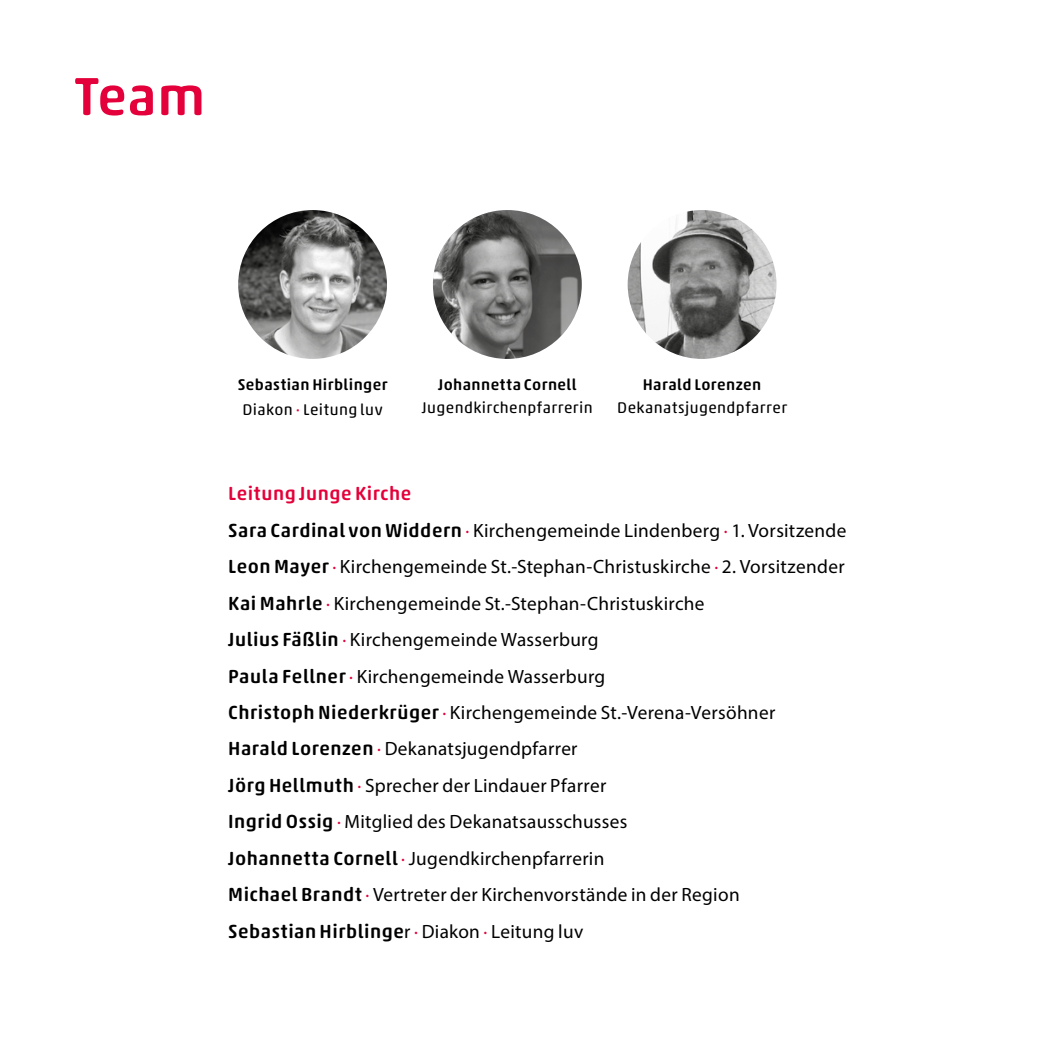
<style>
.page{position:relative;width:1042px;height:1042px;background:#fff}
.page>*{position:absolute;margin:0;border:0;box-sizing:border-box;transform-origin:0 0}
.t1{font:500 54.25px "Akko Rounded Pro";color:#e4003a}
.t2{font:19.25px/36.4px "Myriad Pro";letter-spacing:.02em;color:#000}
.t3{font:500 19.25px "Akko Rounded Pro";letter-spacing:.025em;color:#000}
.t4{font:500 19.25px "Akko Rounded Pro";letter-spacing:.03em;color:#e4003a}
.t5{font:500 15.75px/25.4px "Akko Rounded Pro";letter-spacing:.025em;color:#000}
.t6{font:15.75px "Akko Rounded Pro";letter-spacing:.025em;color:#000}
.s1{font-weight:400}
.s2{font-weight:400;color:#e4003a}
.s3{font-family:"Akko Rounded Pro";font-weight:500}
.s4{color:#e4003a}
.s5{font-family:"Myriad Pro";font-weight:400}
.s6{font-family:"Myriad Pro";font-weight:400;color:#e4003a}
</style>
<div class="page">
<img style="left:433px;top:210px;width:149px;height:149px;border-radius:74px">
<img style="left:238px;top:210px;width:149px;height:149px;border-radius:74px">
<img style="left:628px;top:210px;width:148px;height:149px;border-radius:74px">
<h1 class="t1" style="left:75px;top:63px;width:132px">Team</h1>
<p class="t5" style="left:238px;top:372px;width:151px">Sebastian Hirblinger<br><span class="s1">Diakon</span> <span class="s2">·</span> <span class="s1">Leitung luv</span></p>
<p class="t5" style="left:643px;top:372px;width:120px">Harald Lorenzen</p>
<p class="t5" style="left:438px;top:372px;width:140px">Johannetta Cornell</p>
<p class="t6" style="left:422px;top:398px;width:172px">Jugendkirchenpfarrerin</p>
<p class="t6" style="left:617px;top:398px;width:171px">Dekanatsjugendpfarrer</p>
<p class="t4" style="left:228px;top:482px;width:185px">Leitung Junge Kirche</p>
<p class="t2" style="left:228px;top:512px;width:620px"><span class="s3">Sara Cardinal von Widdern</span> <span class="s4">·</span> Kirchengemeinde Lindenberg <span class="s4">·</span> 1. Vorsitzende <span class="s3">Leon Mayer</span> <span class="s4">·</span> Kirchengemeinde St.-Stephan-Christuskirche <span class="s4">·</span> 2. Vorsitzender <span class="s3">Kai Mahrle</span> <span class="s4">·</span> Kirchengemeinde St.-Stephan-Christuskirche<br><span class="s3">Julius Fäßlin</span> <span class="s4">·</span> Kirchengemeinde Wasserburg<br><span class="s3">Paula Fellner</span> <span class="s4">·</span> Kirchengemeinde Wasserburg<br><span class="s3">Christoph Niederkrüger</span> <span class="s4">·</span> Kirchengemeinde St.-Verena-Versöhner<br><span class="s3">Harald Lorenzen</span> <span class="s4">·</span> Dekanatsjugendpfarrer<br><span class="s3">Jörg Hellmuth</span> <span class="s4">·</span> Sprecher der Lindauer Pfarrer<br><span class="s3">Ingrid Ossig</span> <span class="s4">·</span> Mitglied des Dekanatsausschusses<br><span class="s3">Johannetta Cornell</span> <span class="s4">·</span> Jugendkirchenpfarrerin<br><span class="s3">Michael Brandt</span> <span class="s4">·</span> Vertreter der Kirchenvorstände in der Region</p>
<p class="t3" style="left:228px;top:919px;width:356px">Sebastian Hirblinge<span class="s5">r</span> <span class="s6">·</span> <span class="s5">Diakon</span> <span class="s6">·</span> <span class="s5">Leitung luv</span></p>
</div>
